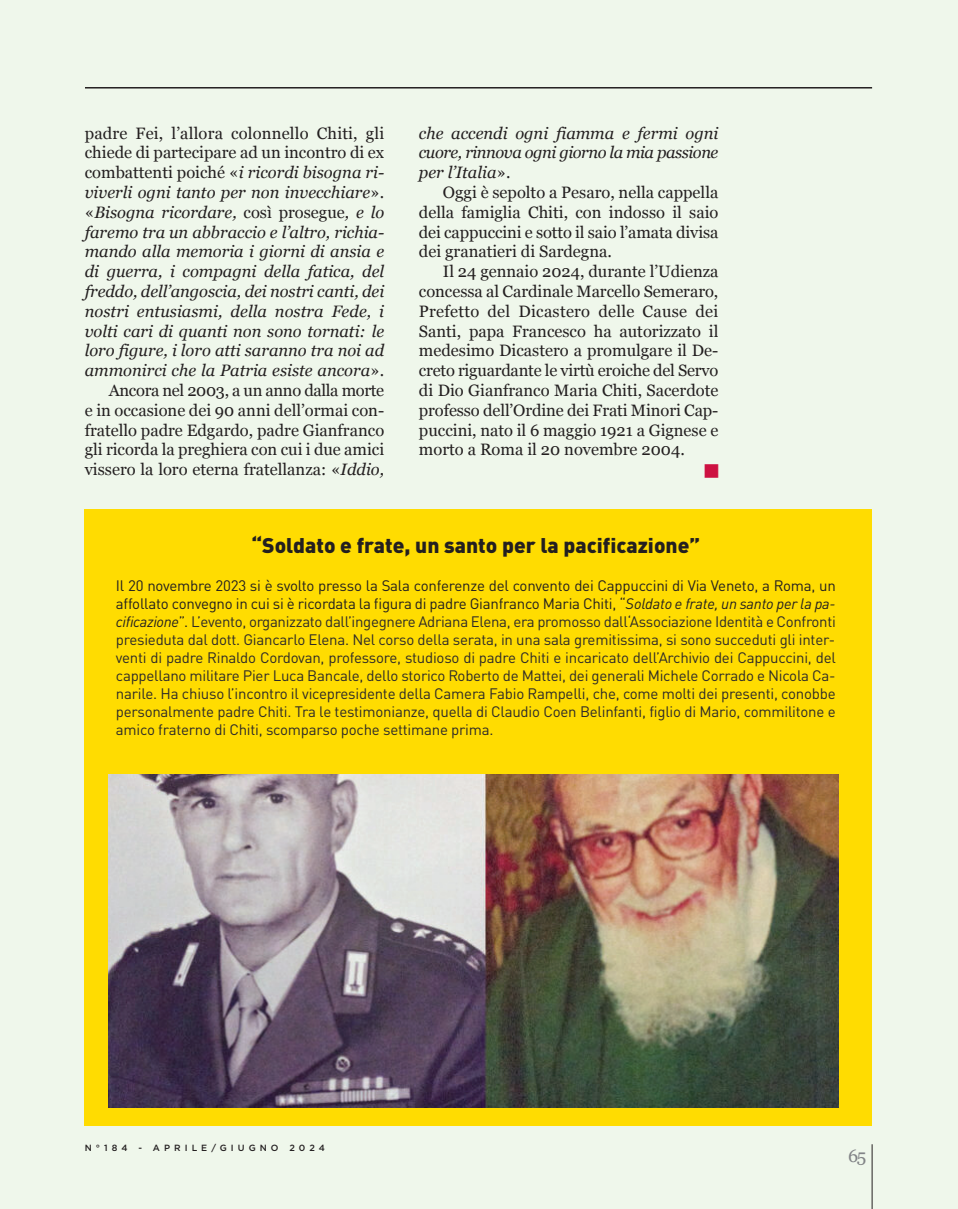
<style>
.page{position:relative;width:958px;height:1209px;background:#fff}
.page>*{position:absolute;margin:0;border:0;box-sizing:border-box;transform-origin:0 0}
.t1{font:900 21px "DIN Pro";color:#231f20}
.t2{font:18px "Georgia";color:#828487}
.t3{font:16.5px/19.8px "Georgia";color:#231f20;text-align:justify}
.t4{font:italic 16.5px/19.8px "Georgia";color:#231f20;text-align:justify}
.t5{font:15px/18px "DIN Pro";letter-spacing:-.015em;color:#2d2a29;text-align:justify}
.t6{font:500 9px "Gotham";letter-spacing:.45em;color:#231f20}
.s1{font-style:normal}
.s2{font-style:italic}
.s3{color:#231f20}
.s4{font-style:italic;color:#231f20}
</style>
<div class="page">
<div style="left:0;top:0;width:957px;height:1209px;background:#eff7eb"></div>
<hr style="left:85px;top:87px;width:787px;height:2px;background:#231f20">
<hr style="left:871px;top:1144px;width:1px;height:65px;background:#231f20">
<div style="left:85px;top:509px;width:786px;height:616px;background:#ffdc01"></div>
<img style="left:108px;top:775px;width:730px;height:332px">
<p class="t4" style="left:85px;top:123px;width:301px"><span class="s1">padre Fei, l’allora colonnello Chiti, gli chiede di partecipare ad un incontro di ex combattenti poiché «</span>i ricordi bisogna ri&shy;viverli ogni tanto per non invecchiare<span class="s1">». «</span>Bisogna ricordare, <span class="s1">così prosegue</span>, e lo faremo tra un abbraccio e l’altro, richia&shy;mando alla memoria i giorni di ansia e di guerra, i compagni della fatica, del freddo, dell’angoscia, dei nostri canti, dei nostri entusiasmi, della nostra Fede, i volti cari di quanti non sono tornati: le loro figure, i loro atti saranno tra noi ad ammonirci che la Patria esiste ancora<span class="s1">».</span></p>
<p class="t3" style="left:85px;top:380px;width:301px;text-indent:24px">Ancora nel 2003, a un anno dalla morte e in occasione dei 90 anni dell’ormai con&shy;fratello padre Edgardo, padre Gianfranco gli ricorda la preghiera con cui i due amici vissero la loro eterna fratellanza: «<span class="s2">Iddio,</span></p>
<p class="t4" style="left:419px;top:123px;width:301px">che accendi ogni fiamma e fermi ogni cuore, rinnova ogni giorno la mia passione per l’Italia<span class="s1">».</span></p>
<p class="t3" style="left:419px;top:182px;width:301px;text-indent:24px">Oggi è sepolto a Pesaro, nella cappella della famiglia Chiti, con indosso il saio dei cappuccini e sotto il saio l’amata divisa dei granatieri di Sardegna.</p>
<p class="t3" style="left:419px;top:262px;width:301px;text-indent:24px">Il 24 gennaio 2024, durante l’Udienza concessa al Cardinale Marcello Semeraro, Prefetto del Dicastero delle Cause dei Santi, papa Francesco ha autorizzato il medesimo Dicastero a promulgare il De&shy;creto riguardante le virtù eroiche del Servo di Dio Gianfranco Maria Chiti, Sacerdote professo dell’Ordine dei Frati Minori Cap&shy;puccini, nato il 6 maggio 1921 a Gignese e morto a Roma il 20 novembre 2004.</p>
<p class="t1" style="left:251px;top:531px;width:450px">“Soldato e frate, un santo per la pacificazione”</p>
<p class="t5" style="left:116px;top:576px;width:721px"><span class="s3">Il 20 novembre 2023 si è svolto presso la Sala conferenze del convento dei Cappuccini di Via Veneto, a Roma, un affollato convegno in cui si è ricordata la figura di padre Gianfranco Maria Chiti, “</span><span class="s4">Soldato e frate, un santo per la pa&shy;cificazione</span><span class="s3">”.</span> L’evento, organizzato dall’ingegnere Adriana Elena, era promosso dall‘Associazione Identità e Confronti presieduta dal dott. Giancarlo Elena. Nel corso della serata, in una sala gremitissima, si sono succeduti gli inter&shy;venti di padre Rinaldo Cordovan, professore, studioso di padre Chiti e incaricato dell’Archivio dei Cappuccini, del cappellano militare Pier Luca Bancale, dello storico Roberto de Mattei, dei generali Michele Corrado e Nicola Ca&shy;narile. Ha chiuso l’incontro il vicepresidente della Camera Fabio Rampelli, che, come molti dei presenti, conobbe personalmente padre Chiti. Tra le testimonianze, quella di Claudio Coen Belinfanti, figlio di Mario, commilitone e amico fraterno di Chiti, scomparso poche settimane prima.</p>
<p class="t6" style="left:85px;top:1145px;width:242px">N°184 - APRILE/GIUGNO 2024</p>
<p class="t2" style="left:848px;top:1145px;width:19px">65</p>
</div>
